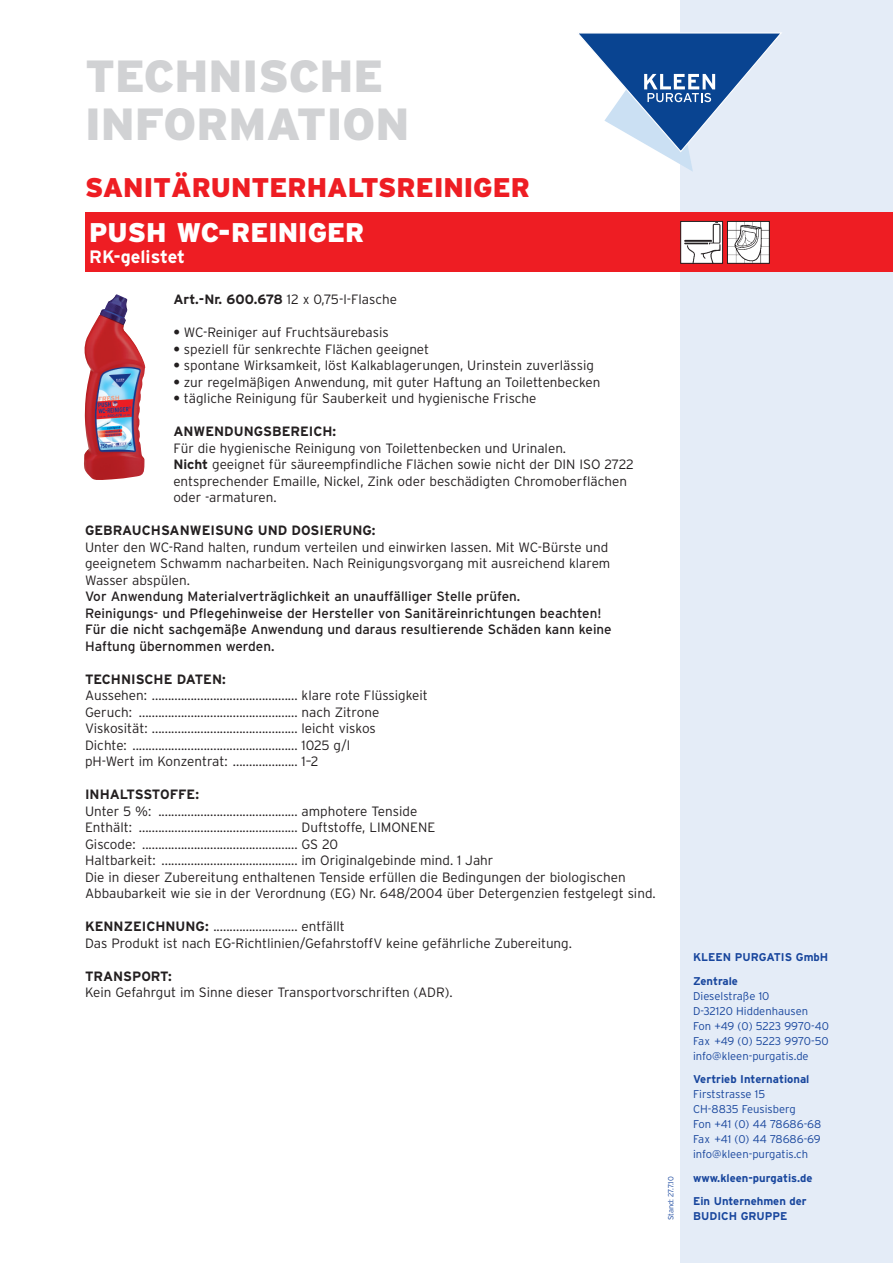
<style>
.page{position:relative;width:893px;height:1263px;background:#fff}
.page>*{position:absolute;margin:0;border:0;box-sizing:border-box;transform-origin:0 0}
.t1{font:900 45px/48px "Interstate";color:#d1d2d4}
.t2{font:900 27px "Interstate";color:#ee1d23}
.t3{font:900 27px "Interstate";color:#fff}
.t4{font:700 18px "Interstate";color:#fff}
.t5{font:300 13.5px/16.5px "Interstate";color:#231f20}
.t6{font:13.5px/16.5px "Interstate";color:#231f20}
.t7{font:700 13.5px "Interstate";color:#231f20}
.t8{font:300 11.25px/15px "Interstate";color:#18469d}
.t9{font:700 11.25px/23.5px "Interstate";color:#18469d}
.t10{font:300 7.5px "Interstate";letter-spacing:-.005em;color:#18469d}
.s1{font-weight:700}
</style>
<div class="page">
<div style="left:680px;top:0;width:213px;height:1263px;background:#e4ecf7"></div>
<div style="left:85px;top:213px;width:808px;height:59px;background:#ee1d23"></div>
<svg style="left:579px;top:32px;width:203px;height:139px"></svg>
<img style="left:84px;top:294px;width:61px;height:186px">
<img style="left:729px;top:223px;width:39px;height:39px">
<div style="left:727px;top:221px;width:43px;height:43px;border:1px solid #231f20"></div>
<img style="left:682px;top:223px;width:39px;height:39px">
<div style="left:680px;top:221px;width:43px;height:43px;border:1px solid #231f20"></div>
<h1 class="t1" style="left:85px;top:52px;width:326px">TECHNISCHE<br>INFORMATION</h1>
<h2 class="t2" style="left:85px;top:172px;width:447px">SANITÄRUNTERHALTSREINIGER</h2>
<h2 class="t3" style="left:89px;top:217px;width:277px">PUSH WC-REINIGER</h2>
<h3 class="t4" style="left:89px;top:247px;width:97px">RK-gelistet</h3>
<p class="t5" style="left:173px;top:291px;width:225px"><span class="s1">Art.-Nr. 600.678</span> 12 x 0,75-l-Flasche</p>
<p class="t5" style="left:173px;top:324px;width:217px"><span class="s1">•</span> WC-Reiniger auf Fruchtsäurebasis</p>
<p class="t5" style="left:173px;top:341px;width:257px"><span class="s1">•</span> speziell für senkrechte Flächen geeignet</p>
<p class="t5" style="left:173px;top:357px;width:422px"><span class="s1">•</span> spontane Wirksamkeit, löst Kalkablagerungen, Urinstein zuverlässig</p>
<p class="t5" style="left:173px;top:374px;width:429px"><span class="s1">•</span> zur regelmäßigen Anwendung, mit guter Haftung an Toilettenbecken</p>
<p class="t5" style="left:173px;top:390px;width:365px"><span class="s1">•</span> tägliche Reinigung für Sauberkeit und hygienische Frische</p>
<p class="t7" style="left:173px;top:424px;width:164px">ANWENDUNGSBEREICH:</p>
<p class="t5" style="left:173px;top:440px;width:462px">Für die hygienische Reinigung von Toilettenbecken und Urinalen.<br><span class="s1">Nicht</span> geeignet für säureempfindliche Flächen sowie nicht der DIN ISO 2722 entsprechender Emaille, Nickel, Zink oder beschädigten Chromoberflächen oder -armaturen.</p>
<p class="t7" style="left:85px;top:523px;width:292px">GEBRAUCHSANWEISUNG UND DOSIERUNG:</p>
<p class="t5" style="left:85px;top:539px;width:527px">Unter den WC-Rand halten, rundum verteilen und einwirken lassen. Mit WC-Bürste und geeignetem Schwamm nacharbeiten. Nach Reinigungsvorgang mit ausreichend klarem<br>Wasser abspülen.</p>
<p class="t6" style="left:85px;top:588px;width:528px">Vor Anwendung Materialverträglichkeit an unauffälliger Stelle prüfen.<br>Reinigungs- und Pflegehinweise der Hersteller von Sanitäreinrichtungen beachten!<br>Für die nicht sachgemäße Anwendung und daraus resultierende Schäden kann keine Haftung übernommen werden.</p>
<p class="t7" style="left:85px;top:671px;width:142px">TECHNISCHE DATEN:</p>
<p class="t5" style="left:85px;top:687px;width:344px">Aussehen: ............................................. klare rote Flüssigkeit Geruch: ................................................. nach Zitrone Viskosität: ............................................. leicht viskos<br>Dichte: ................................................... 1025 g/l<br>pH-Wert im Konzentrat: .................... 1–2</p>
<p class="t7" style="left:85px;top:787px;width:115px">INHALTSSTOFFE:</p>
<p class="t5" style="left:85px;top:803px;width:572px">Unter 5 %: ........................................... amphotere Tenside<br>Enthält: ................................................. Duftstoffe, LIMONENE<br>Giscode: ................................................ GS 20<br>Haltbarkeit: .......................................... im Originalgebinde mind. 1 Jahr<br>Die in dieser Zubereitung enthaltenen Tenside erfüllen die Bedingungen der biologischen Abbaubarkeit wie sie in der Verordnung (EG) Nr. 648/2004 über Detergenzien festgelegt sind.</p>
<p class="t5" style="left:85px;top:918px;width:489px"><span class="s1">KENNZEICHNUNG:</span> .......................... entfällt<br>Das Produkt ist nach EG-Richtlinien/GefahrstoffV keine gefährliche Zubereitung.</p>
<p class="t7" style="left:85px;top:968px;width:88px">TRANSPORT:</p>
<p class="t5" style="left:85px;top:984px;width:369px">Kein Gefahrgut im Sinne dieser Transportvorschriften (ADR).</p>
<p class="t10" style="left:667px;top:1220px;width:45px;rotate:-90deg">Stand: 27.7.10</p>
<p class="t9" style="left:693px;top:946px;width:137px">KLEEN PURGATIS GmbH<br>Zentrale</p>
<p class="t8" style="left:693px;top:988px;width:137px">Dieselstraße 10<br>D-32120 Hiddenhausen<br>Fon +49 (0) 5223 9970-40<br>Fax +49 (0) 5223 9970-50 info@kleen-purgatis.de</p>
<p class="t9" style="left:693px;top:1068px;width:118px">Vertrieb International</p>
<p class="t8" style="left:693px;top:1087px;width:130px">Firststrasse 15<br>CH-8835 Feusisberg<br>Fon +41 (0) 44 78686-68<br>Fax +41 (0) 44 78686-69 info@kleen-purgatis.ch</p>
<p class="t9" style="left:693px;top:1166px;width:121px">www.kleen-purgatis.de<br>Ein Unternehmen der</p>
<p class="t9" style="left:693px;top:1205px;width:96px">BUDICH GRUPPE</p>
</div>
